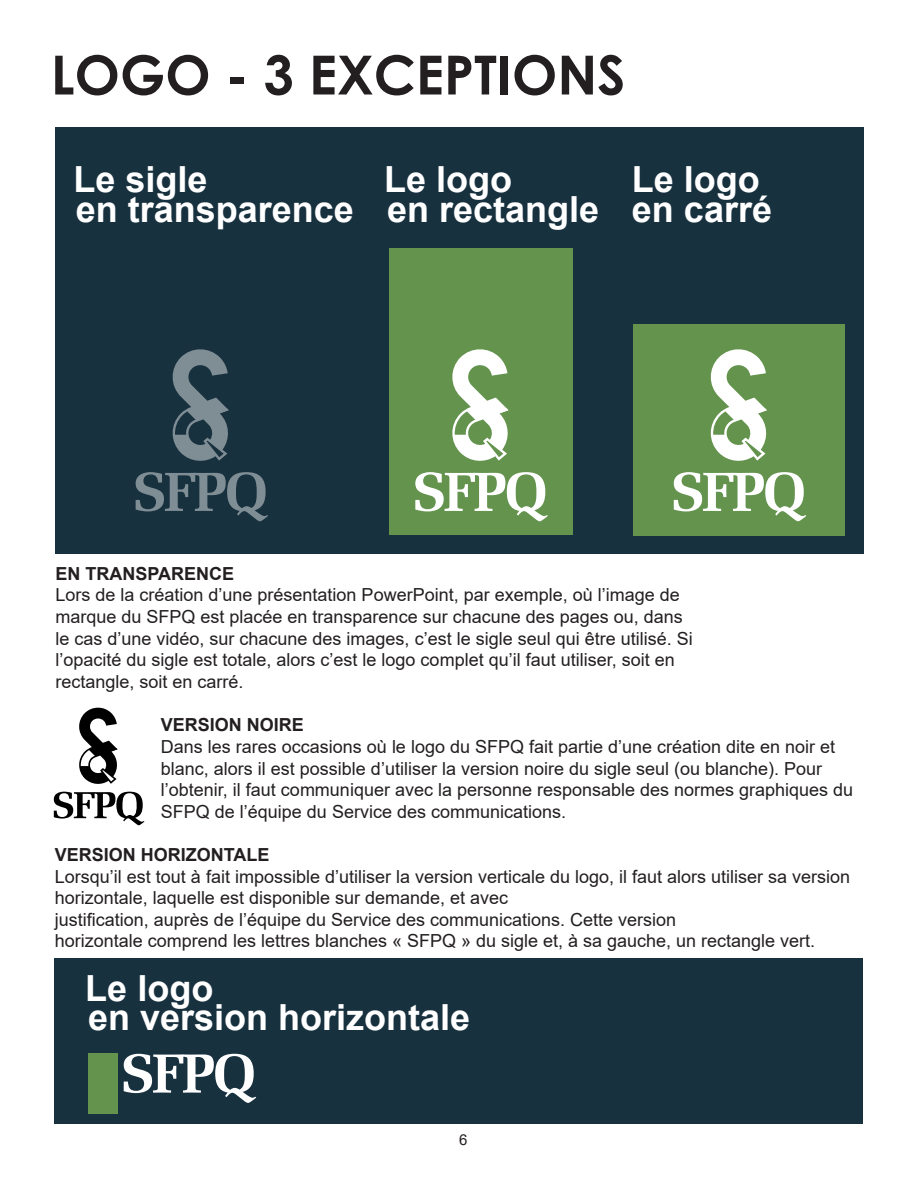
<style>
.page{position:relative;width:918px;height:1188px;background:#fff}
.page>*{position:absolute;margin:0;border:0;box-sizing:border-box;transform-origin:0 0}
.Style_de_paragraphe{font:700 54px "Century Gothic";color:#231f20}
.t1{font:700 36px "Arial";color:#fff}
.t2{font:18px/21.6px "Arial";color:#231f20}
.t3{font:700 18px "Arial";color:#231f20}
.t4{font:15px "Arial";color:#231f20}
</style>
<div class="page">
<div style="left:56px;top:127px;width:808px;height:426px;background:#18313f"></div>
<div style="left:389px;top:249px;width:184px;height:286px;background:#64934e"></div>
<div style="left:634px;top:324px;width:211px;height:211px;background:#64934e"></div>
<svg style="left:415px;top:472px;width:133px;height:49px"></svg>
<svg style="left:452px;top:349px;width:57px;height:112px"></svg>
<svg style="left:136px;top:472px;width:132px;height:49px"></svg>
<svg style="left:172px;top:349px;width:57px;height:112px"></svg>
<svg style="left:674px;top:472px;width:132px;height:49px"></svg>
<svg style="left:710px;top:349px;width:57px;height:112px"></svg>
<div style="left:55px;top:958px;width:808px;height:165px;background:#18313f"></div>
<div style="left:88px;top:1053px;width:29px;height:61px;background:#64934e"></div>
<svg style="left:124px;top:1054px;width:132px;height:49px"></svg>
<svg style="left:54px;top:792px;width:90px;height:33px"></svg>
<svg style="left:79px;top:708px;width:39px;height:76px"></svg>
<p class="Style_de_paragraphe" style="left:51px;top:34px;width:576px">LOGO - 3 EXCEPTIONS</p>
<p class="t1" style="left:74px;top:154px;width:136px">Le sigle</p>
<p class="t1" style="left:384px;top:154px;width:130px">Le logo</p>
<p class="t1" style="left:632px;top:154px;width:130px">Le logo</p>
<p class="t1" style="left:76px;top:184px;width:280px">en transparence</p>
<p class="t1" style="left:387px;top:184px;width:214px">en rectangle</p>
<p class="t1" style="left:632px;top:184px;width:142px">en carré</p>
<p class="t3" style="left:56px;top:561px;width:180px">EN TRANSPARENCE</p>
<p class="t2" style="left:56px;top:584px;width:639px">Lors de la création d’une présentation PowerPoint, par exemple, où l’image de marque du SFPQ est placée en transparence sur chacune des pages ou, dans le cas d’une vidéo, sur chacune des images, c’est le sigle seul qui être utilisé. Si l’opacité du sigle est totale, alors c’est le logo complet qu’il faut utiliser, soit en rectangle, soit en carré.</p>
<p class="t3" style="left:161px;top:712px;width:145px">VERSION NOIRE</p>
<p class="t2" style="left:161px;top:736px;width:694px">Dans les rares occasions où le logo du SFPQ fait partie d’une création dite en noir et blanc, alors il est possible d’utiliser la version noire du sigle seul (ou blanche). Pour l’obtenir, il faut communiquer avec la personne responsable des normes graphiques du SFPQ de l’équipe du Service des communications.</p>
<p class="t3" style="left:55px;top:842px;width:216px">VERSION HORIZONTALE</p>
<p class="t2" style="left:55px;top:865px;width:797px">Lorsqu’il est tout à fait impossible d’utiliser la version verticale du logo, il faut alors utiliser sa version horizontale, laquelle est disponible sur demande, et avec</p>
<p class="t2" style="left:55px;top:909px;width:623px">justification, auprès de l’équipe du Service des communications. Cette version</p>
<p class="t2" style="left:55px;top:930px;width:762px">horizontale comprend les lettres blanches « SFPQ » du sigle et, à sa gauche, un rectangle vert.</p>
<p class="t1" style="left:85px;top:963px;width:130px">Le logo</p>
<p class="t1" style="left:88px;top:992px;width:384px">en version horizontale</p>
<p class="t4" style="left:459px;top:1129px;width:10px">6</p>
</div>
